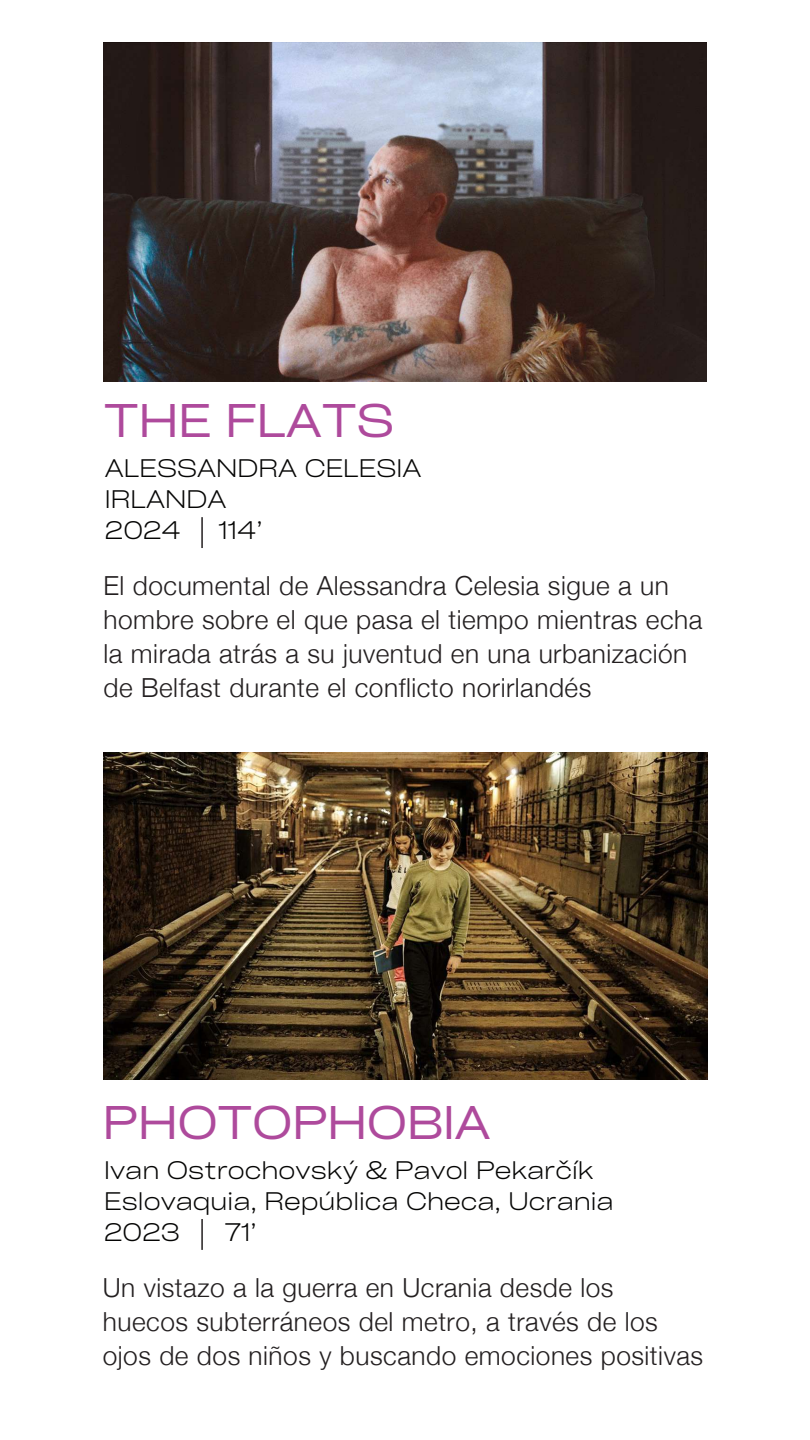
<style>
.page{position:relative;width:810px;height:1440px;background:#fff}
.page>*{position:absolute;margin:0;border:0;box-sizing:border-box;transform-origin:0 0}
.t1{font:45.15px "Cy Grotesk Variable Wide";color:#ae4a9c}
.t2{font:300 26.25px/33.9px "Helvetica Neue";letter-spacing:.02em;color:#231f20}
.t3{font:24.3px/31.2px "Cy Grotesk Variable Wide";color:#050504}
</style>
<div class="page">
<hr style="left:201px;top:517px;width:2px;height:31px;background:#231f20">
<hr style="left:201px;top:1219px;width:2px;height:31px;background:#231f20">
<img style="left:104px;top:752px;width:603px;height:328px">
<img style="left:104px;top:43px;width:602px;height:339px">
<h1 class="t1" style="left:104px;top:390px;width:292px">THE FLATS</h1>
<p class="t3" style="left:105px;top:451px;width:318px">ALESSANDRA CELESIA<br>IRLANDA<br>2024</p>
<p class="t3" style="left:219px;top:514px;width:46px">114’</p>
<p class="t2" style="left:104px;top:567px;width:600px">El documental de Alessandra Celesia sigue a un hombre sobre el que pasa el tiempo mientras echa la mirada atrás a su juventud en una urbanización de Belfast durante el conflicto norirlandés</p>
<h1 class="t1" style="left:103px;top:1091px;width:389px">PHOTOPHOBIA</h1>
<p class="t3" style="left:104px;top:1153px;width:511px">Ivan Ostrochovský &amp; Pavol Pekarčík<br>Eslovaquia, República Checa, Ucrania<br>2023</p>
<p class="t3" style="left:225px;top:1216px;width:33px">71’</p>
<p class="t2" style="left:103px;top:1269px;width:602px">Un vistazo a la guerra en Ucrania desde los huecos subterráneos del metro, a través de los ojos de dos niños y buscando emociones positivas</p>
</div>
